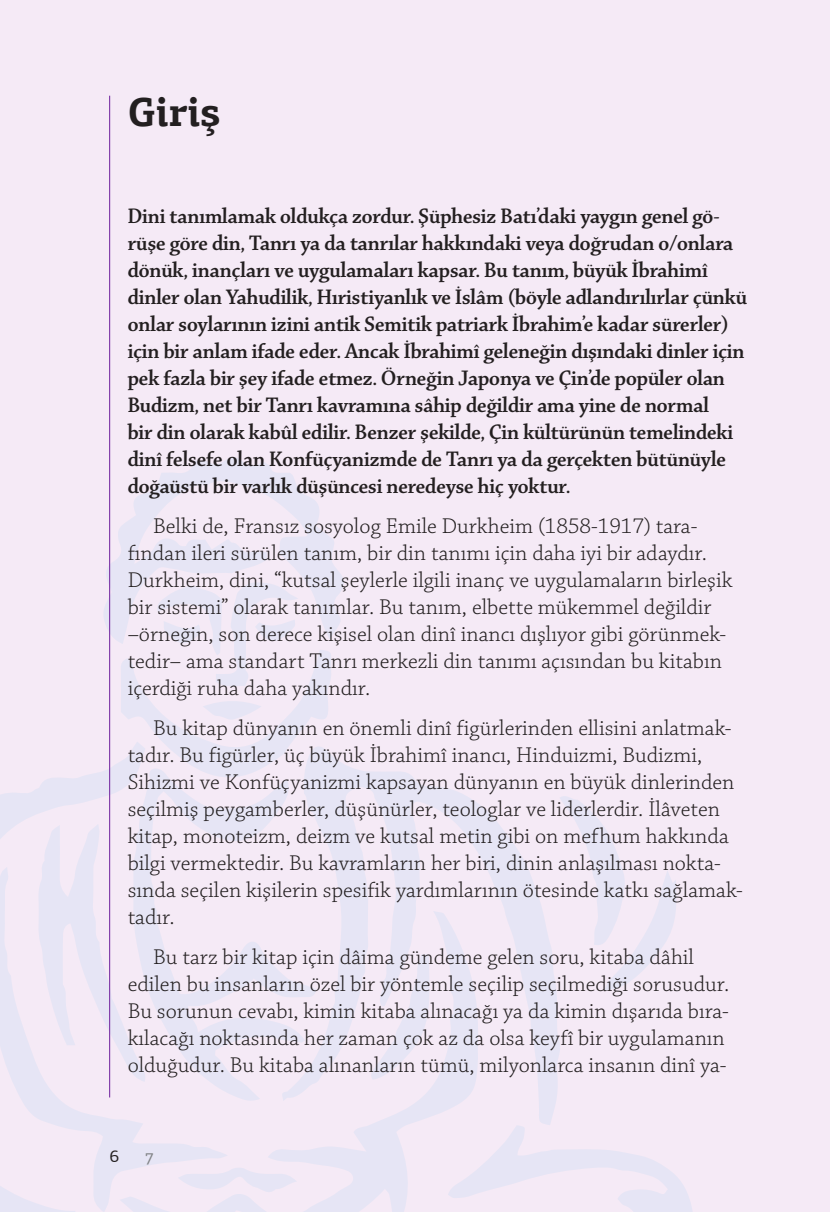
<style>
.page{position:relative;width:830px;height:1212px;background:#fff}
.page>*{position:absolute;margin:0;border:0;box-sizing:border-box;transform-origin:0 0}
.baslik__giris{font:700 40.5px "PF Agora Slab Pro";letter-spacing:-.01em;color:#231f20}
.ana_paragraf{font:300 22.5px/27px "Chaparral Pro";color:#231f20}
.Bolumler__giris{font:22.5px/27px "Chaparral Pro Semibold Disp";color:#231f20}
.t1{font:18px "PF Agora Slab Pro";color:#231f20}
.t2{font:18px "PF Agora Slab Pro";color:#808285}
</style>
<div class="page">
<div style="left:0;top:0;width:829px;height:1212px;background:#f5eaf6"></div>
<svg style="left:316px;top:757px;width:244px;height:368px"></svg>
<svg style="left:228px;top:911px;width:250px;height:301px"></svg>
<svg style="left:145px;top:778px;width:171px;height:325px"></svg>
<svg style="left:0;top:741px;width:145px;height:98px"></svg>
<svg style="left:104px;top:457px;width:240px;height:187px"></svg>
<svg style="left:447px;top:1125px;width:245px;height:87px"></svg>
<svg style="left:0;top:867px;width:228px;height:345px"></svg>
<svg style="left:0;top:1143px;width:75px;height:69px"></svg>
<svg style="left:36px;top:824px;width:111px;height:258px"></svg>
<svg style="left:369px;top:954px;width:61px;height:126px"></svg>
<svg style="left:559px;top:793px;width:117px;height:197px"></svg>
<svg style="left:178px;top:1167px;width:119px;height:29px"></svg>
<svg style="left:121px;top:582px;width:212px;height:196px"></svg>
<hr style="left:109px;top:96px;width:1px;height:1001px;background:#7c35a6">
<p class="baslik__giris" style="left:128px;top:86px;width:94px">Giriş</p>
<p class="Bolumler__giris" style="left:128px;top:204px;width:620px">Dini tanımlamak oldukça zordur. Şüphesiz Batı’daki yaygın genel gö&shy;rüşe göre din, Tanrı ya da tanrılar hakkındaki veya doğrudan o/onlara dönük, inançları ve uygulamaları kapsar. Bu tanım, büyük İbrahimî dinler olan Yahudilik, Hıristiyanlık ve İslâm (böyle adlandırılırlar çünkü onlar soylarının izini antik Semitik patriark İbrahim’e kadar sürerler) için bir anlam ifade eder. Ancak İbrahimî geleneğin dışındaki dinler için pek fazla bir şey ifade etmez. Örneğin Japonya ve Çin’de popüler olan Budizm, net bir Tanrı kavramına sâhip değildir ama yine de normal<br>bir din olarak kabûl edilir. Benzer şekilde, Çin kültürünün temelindeki dinî felsefe olan Konfüçyanizmde de Tanrı ya da gerçekten bütünüyle doğaüstü bir varlık düşüncesi neredeyse hiç yoktur.</p>
<p class="ana_paragraf" style="left:128px;top:513px;width:606px;text-indent:26px">Belki de, Fransız sosyolog Emile Durkheim (1858-1917) tara&shy;fından ileri sürülen tanım, bir din tanımı için daha iyi bir adaydır.<br>Durkheim, dini, “kutsal şeylerle ilgili inanç ve uygulamaların birleşik bir sistemi” olarak tanımlar. Bu tanım, elbette mükemmel değildir –örneğin, son derece kişisel olan dinî inancı dışlıyor gibi görünmek&shy;tedir– ama standart Tanrı merkezli din tanımı açısından bu kitabın içerdiği ruha daha yakındır.</p>
<p class="ana_paragraf" style="left:128px;top:715px;width:616px;text-indent:26px">Bu kitap dünyanın en önemli dinî figürlerinden ellisini anlatmak&shy;tadır. Bu figürler, üç büyük İbrahimî inancı, Hinduizmi, Budizmi, Sihizmi ve Konfüçyanizmi kapsayan dünyanın en büyük dinlerinden seçilmiş peygamberler, düşünürler, teologlar ve liderlerdir. İlâveten kitap, monoteizm, deizm ve kutsal metin gibi on mefhum hakkında bilgi vermektedir. Bu kavramların her biri, dinin anlaşılması nokta&shy;sında seçilen kişilerin spesifik yardımlarının ötesinde katkı sağlamak&shy;tadır.</p>
<p class="ana_paragraf" style="left:128px;top:944px;width:602px;text-align:center">Bu tarz bir kitap için dâima gündeme gelen soru, kitaba dâhil<br>edilen bu insanların özel bir yöntemle seçilip seçilmediği sorusudur.<br>Bu sorunun cevabı, kimin kitaba alınacağı ya da kimin dışarıda bıra&shy;kılacağı noktasında her zaman çok az da olsa keyfî bir uygulamanın olduğudur. Bu kitaba alınanların tümü, milyonlarca insanın dinî ya-</p>
<p class="t1" style="left:109px;top:1144px;width:11px">6</p>
<p class="t2" style="left:145px;top:1144px;width:11px">7</p>
</div>
